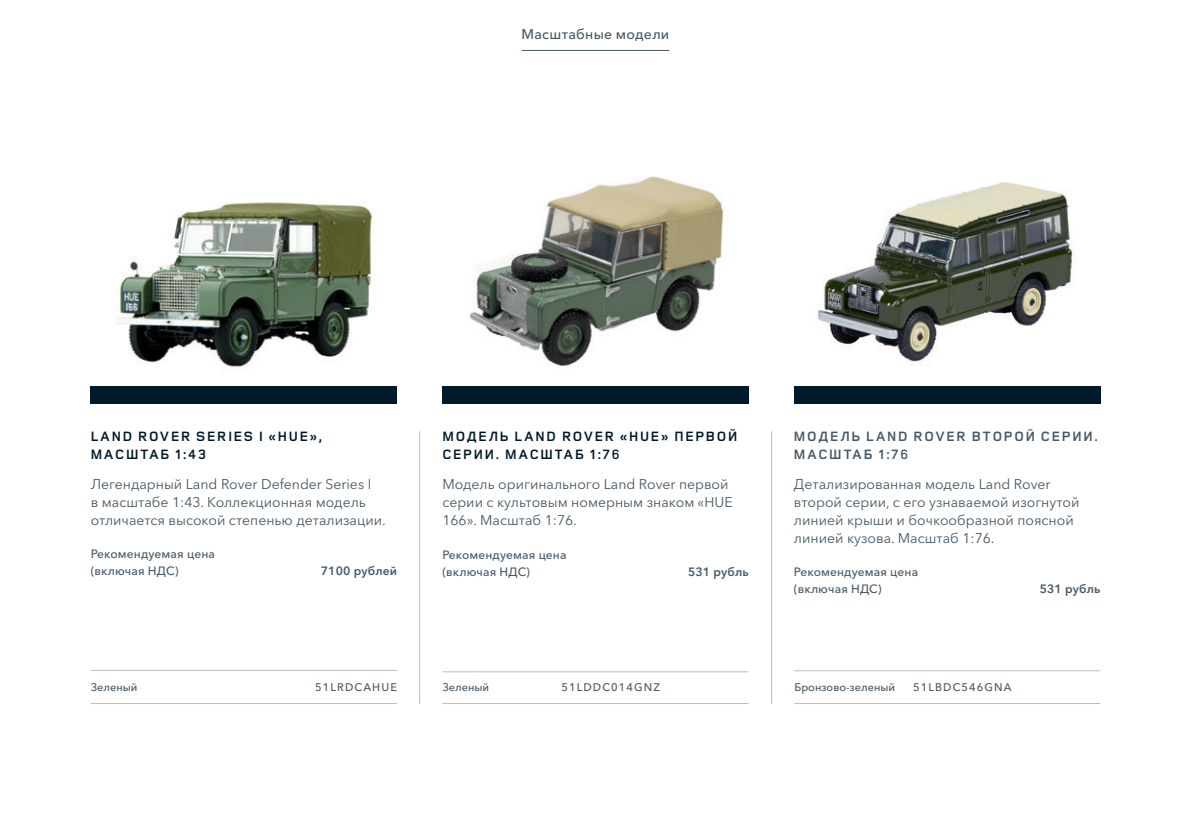
<style>
.page{position:relative;width:1191px;height:840px;background:#fff}
.page>*{position:absolute;margin:0;border:0;box-sizing:border-box;transform-origin:0 0}
.t1{font:14px/18px "Avenir Next Cyr";color:#475865}
.t2{font:700 14px/18px "Land Rover";letter-spacing:.125em;color:#001a29}
.t3{font:700 14px/18px "Land Rover";letter-spacing:.125em;color:#475865}
.t4{font:500 14px "Avenir Next Cyr";letter-spacing:.02em;color:#475865}
.t5{font:500 12px/17.2px "Avenir Next Cyr";letter-spacing:.01em;color:#475865}
.t6{font:600 12px "Avenir Next Cyr";letter-spacing:.01em;color:#475865}
.t7{font:500 11px "Avenir Next Cyr";letter-spacing:.1em;color:#475865}
.t8{font:500 11px "Avenir Next Cyr";color:#475865}
.s1{font-weight:600}
</style>
<div class="page">
<hr style="left:522px;top:50px;width:147px;height:1px;background:#475865">
<img style="left:116px;top:202px;width:256px;height:165px">
<hr style="left:91px;top:669px;width:306px;height:1px;background:#bcbdc0">
<hr style="left:91px;top:702px;width:306px;height:1px;background:#bcbdc0">
<img style="left:442px;top:176px;width:306px;height:211px">
<hr style="left:442px;top:671px;width:306px;height:1px;background:#bcbdc0">
<hr style="left:442px;top:702px;width:306px;height:1px;background:#bcbdc0">
<img style="left:807px;top:182px;width:280px;height:205px">
<hr style="left:794px;top:670px;width:306px;height:1px;background:#bcbdc0">
<hr style="left:794px;top:702px;width:306px;height:1px;background:#bcbdc0">
<hr style="left:419px;top:431px;width:1px;height:272px;background:#bcbdc0">
<hr style="left:771px;top:431px;width:1px;height:272px;background:#bcbdc0">
<div style="left:91px;top:387px;width:306px;height:17px;background:#001a29"></div>
<div style="left:442px;top:387px;width:306px;height:17px;background:#001a29"></div>
<div style="left:794px;top:387px;width:306px;height:17px;background:#001a29"></div>
<p class="t4" style="left:521px;top:26px;width:149px">Масштабные модели</p>
<p class="t2" style="left:91px;top:426px;width:233px">LAND ROVER SERIES I «HUE»,<br>МАСШТАБ 1:43</p>
<p class="t1" style="left:91px;top:474px;width:297px">Легендарный Land Rover Defender Series I<br>в масштабе 1:43. Коллекционная модель отличается высокой степенью детализации.</p>
<p class="t5" style="left:91px;top:544px;width:126px">Рекомендуемая цена (включая НДС)</p>
<p class="t6" style="left:321px;top:563px;width:78px">7100 рублей</p>
<p class="t2" style="left:442px;top:426px;width:296px">МОДЕЛЬ LAND ROVER «HUE» ПЕРВОЙ<br>СЕРИИ. МАСШТАБ 1:7<span class="s1">6</span></p>
<p class="t1" style="left:442px;top:474px;width:292px">Модель оригинального Land Rover первой серии с культовым номерным знаком «HUE<br>166». Масштаб 1:76.</p>
<p class="t5" style="left:442px;top:546px;width:126px">Рекомендуемая цена (включая НДС)</p>
<p class="t6" style="left:688px;top:564px;width:62px">531 рубль</p>
<p class="t3" style="left:794px;top:426px;width:305px">МОДЕЛЬ LAND ROVER ВТОРОЙ СЕРИИ.<br>МАСШТАБ 1:7<span class="s1">6</span></p>
<p class="t1" style="left:794px;top:474px;width:287px">Детализированная модель Land Rover второй серии, с его узнаваемой изогнутой линией крыши и бочкообразной поясной линией кузова. Масштаб 1:76.</p>
<p class="t5" style="left:794px;top:562px;width:126px">Рекомендуемая цена (включая НДС)</p>
<p class="t6" style="left:1039px;top:581px;width:62px">531 рубль</p>
<p class="t8" style="left:91px;top:680px;width:48px">Зеленый</p>
<p class="t7" style="left:315px;top:680px;width:83px">51LRDCAHUE</p>
<p class="t8" style="left:442px;top:680px;width:48px">Зеленый</p>
<p class="t7" style="left:561px;top:680px;width:100px">51LDDC014GNZ</p>
<p class="t8" style="left:794px;top:680px;width:102px">Бронзово-зеленый</p>
<p class="t7" style="left:913px;top:680px;width:100px">51LBDC546GNA</p>
</div>
